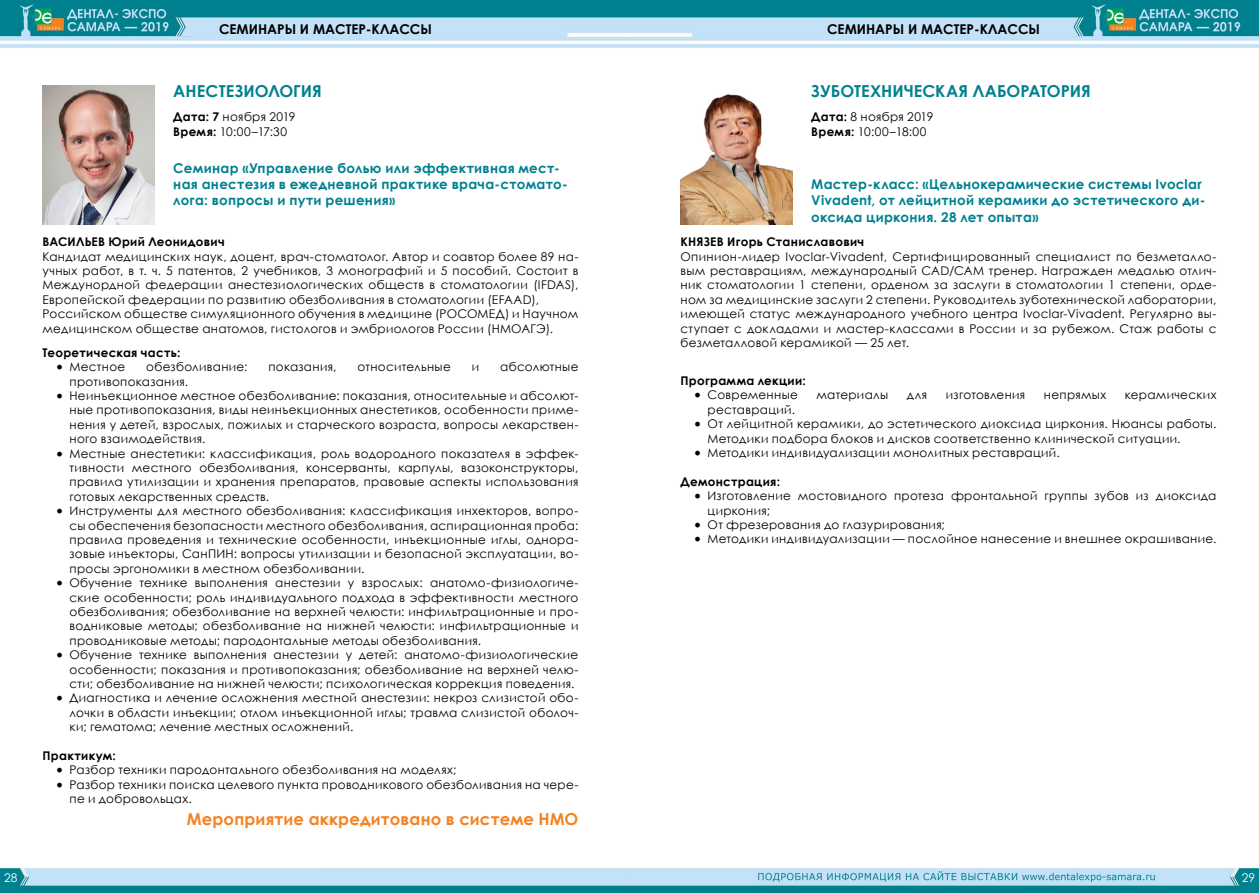
<style>
.page{position:relative;width:1259px;height:893px;background:#fff}
.page>*{position:absolute;margin:0;border:0;box-sizing:border-box;transform-origin:0 0}
.t1{font:700 16.5px "Century Gothic";color:#008190}
.t2{font:700 16.5px "Century Gothic";letter-spacing:.01em;color:#f58220}
.t3{font:700 13.5px/16.2px "Century Gothic";letter-spacing:.02em;color:#008190}
.t4{font:700 13.5px "Century Gothic";color:#000}
.t5{font:12px/14.4px "Century Gothic";letter-spacing:.025em;color:#000;text-align:justify}
.t6{font:700 12px "Century Gothic";letter-spacing:.025em;color:#000}
.t7{font:12px "Century Gothic";color:#fff}
.s1{font-weight:700}
.s2{font-family:"Minion Pro";font-size:18px}
</style>
<div class="page">
<img style="left:0;top:0;width:1259px;height:893px">
<img style="left:43px;top:85px;width:111px;height:140px">
<img style="left:680px;top:92px;width:112px;height:133px">
<p class="t4" style="left:219px;top:19px;width:214px">СЕМИНАРЫ И МАСТЕР-КЛАССЫ</p>
<h1 class="t1" style="left:173px;top:79px;width:150px">АНЕСТЕЗИОЛОГИЯ</h1>
<p class="t5" style="left:173px;top:110px;width:124px"><span class="s1">Дата: 7</span> ноября 2019<br><span class="s1">Время:</span> 10:00–17:30</p>
<p class="t3" style="left:173px;top:159px;width:396px">Семинар «Управление болью или эффективная мест&shy;ная анестезия в ежедневной практике врача-стомато&shy;лога: вопросы и пути решения»</p>
<p class="t6" style="left:43px;top:233px;width:184px">ВАСИЛЬЕВ Юрий Леонидович</p>
<p class="t5" style="left:43px;top:249px;width:537px;text-align:left">Кандидат медицинских наук, доцент, врач-стоматолог. Автор и соавтор более 89 на&shy;учных работ, в т. ч. 5 патентов, 2 учебников, 3 монографий и 5 пособий. Состоит в Междунордной федерации анестезиологических обществ в стоматологии (IFDAS), Европейской федерации по развитию обезболивания в стоматологии (EFAAD), Российском обществе симуляционного обучения в медицине (РОСОМЕД) и Научном медицинском обществе анатомов, гистологов и эмбриологов России (НМОАГЭ).</p>
<p class="t6" style="left:43px;top:343px;width:139px">Теоретическая часть:</p>
<p class="t5" style="left:56px;top:359px;width:71px"><span class="s2">•</span> Местное</p>
<p class="t5" style="left:146px;top:359px;width:103px">обезболивание:</p>
<p class="t5" style="left:268px;top:359px;width:70px">показания,</p>
<p class="t5" style="left:357px;top:359px;width:95px">относительные</p>
<p class="t5" style="left:472px;top:359px;width:9px">и</p>
<p class="t5" style="left:500px;top:359px;width:80px">абсолютные</p>
<p class="t5" style="left:70px;top:374px;width:120px">противопоказания.</p>
<p class="t5" style="left:70px;top:388px;width:510px;text-indent:-14px"><span class="s2">•</span> Неинъекционное местное обезболивание: показания, относительные и абсолют&shy;ные противопоказания, виды неинъекционных анестетиков, особенности приме&shy;нения у детей, взрослых, пожилых и старческого возраста, вопросы лекарствен&shy;ного взаимодействия.</p>
<p class="t5" style="left:70px;top:446px;width:510px;text-indent:-14px"><span class="s2">•</span> Местные анестетики: классификация, роль водородного показателя в эффек&shy;тивности местного обезболивания, консерванты, карпулы, вазоконструкторы, правила утилизации и хранения препаратов, правовые аспекты использования готовых лекарственных средств.</p>
<p class="t5" style="left:70px;top:503px;width:510px;text-indent:-14px"><span class="s2">•</span> Инструменты для местного обезболивания: классификация инхекторов, вопро&shy;сы обеспечения безопасности местного обезболивания, аспирационная проба: правила проведения и технические особенности, инъекционные иглы, однора&shy;зовые инъекторы, СанПИН: вопросы утилизации и безопасной эксплуатации, во&shy;просы эргономики в местном обезболивании.</p>
<p class="t5" style="left:70px;top:575px;width:510px;text-indent:-14px"><span class="s2">•</span> Обучение технике выполнения анестезии у взрослых: анатомо-физиологиче&shy;ские особенности; роль индивидуального подхода в эффективности местного обезболивания; обезболивание на верхней челюсти: инфильтрационные и про&shy;водниковые методы; обезболивание на нижней челюсти: инфильтрационные и проводниковые методы; пародонтальные методы обезболивания.</p>
<p class="t5" style="left:70px;top:647px;width:510px;text-indent:-14px"><span class="s2">•</span> Обучение технике выполнения анестезии у детей: анатомо-физиологические особенности; показания и противопоказания; обезболивание на верхней челю&shy;сти; обезболивание на нижней челюсти; психологическая коррекция поведения.</p>
<p class="t5" style="left:70px;top:691px;width:510px;text-indent:-14px"><span class="s2">•</span> Диагностика и лечение осложнения местной анестезии: некроз слизистой обо&shy;лочки в области инъекции; отлом инъекционной иглы; травма слизистой оболоч&shy;ки; гематома; лечение местных осложнений.</p>
<p class="t6" style="left:43px;top:747px;width:75px">Практикум:</p>
<p class="t5" style="left:56px;top:763px;width:402px"><span class="s2">•</span> Разбор техники пародонтального обезболивания на моделях;</p>
<p class="t5" style="left:70px;top:777px;width:510px;text-indent:-14px"><span class="s2">•</span> Разбор техники поиска целевого пункта проводникового обезболивания на чере&shy;пе и добровольцах.</p>
<h1 class="t2" style="left:187px;top:806px;width:393px">Мероприятие аккредитовано в системе НМО</h1>
<p class="t4" style="left:827px;top:19px;width:214px">СЕМИНАРЫ И МАСТЕР-КЛАССЫ</p>
<h1 class="t1" style="left:811px;top:79px;width:281px">ЗУБОТЕХНИЧЕСКАЯ ЛАБОРАТОРИЯ</h1>
<p class="t5" style="left:811px;top:110px;width:124px"><span class="s1">Дата:</span> 8 ноября 2019<br><span class="s1">Время:</span> 10:00–18:00</p>
<p class="t3" style="left:811px;top:175px;width:395px">Мастер-класс: «Цельнокерамические системы Ivoclar<br>Vivadent, от лейцитной керамики до эстетического ди&shy;оксида циркония. 28 лет опыта»</p>
<p class="t6" style="left:680px;top:233px;width:185px">КНЯЗЕВ Игорь Станиславович</p>
<p class="t5" style="left:680px;top:249px;width:537px">Опинион-лидер Ivoclar-Vivadent, Сертифицированный специалист по безметалло&shy;вым реставрациям, международный CAD/СAM тренер. Награжден медалью отлич&shy;ник стоматологии 1 степени, орденом за заслуги в стоматологии 1 степени, орде&shy;ном за медицинские заслуги 2 степени. Руководитель зуботехнической лаборатории, имеющей статус международного учебного центра Ivoclar-Vivadent. Регулярно вы&shy;ступает с докладами и мастер-классами в России и за рубежом. Стаж работы с безметалловой керамикой — 25 лет.</p>
<p class="t6" style="left:680px;top:371px;width:127px">Программа лекции:</p>
<p class="t5" style="left:694px;top:388px;width:105px"><span class="s2">•</span> Современные</p>
<p class="t5" style="left:816px;top:388px;width:73px">материалы</p>
<p class="t5" style="left:906px;top:388px;width:22px">для</p>
<p class="t5" style="left:946px;top:388px;width:81px">изготовления</p>
<p class="t5" style="left:1044px;top:388px;width:64px">непрямых</p>
<p class="t5" style="left:1125px;top:388px;width:93px">керамических</p>
<p class="t5" style="left:707px;top:402px;width:89px">реставраций.</p>
<p class="t5" style="left:707px;top:416px;width:510px;text-indent:-14px"><span class="s2">•</span> От лейцитной керамики, до эстетического диоксида циркония. Нюансы работы.<br>Методики подбора блоков и дисков соответственно клинической ситуации.</p>
<p class="t5" style="left:694px;top:445px;width:367px"><span class="s2">•</span> Методики индивидуализации монолитных реставраций.</p>
<p class="t6" style="left:680px;top:472px;width:101px">Демонстрация:</p>
<p class="t5" style="left:707px;top:488px;width:510px;text-indent:-14px"><span class="s2">•</span> Изготовление мостовидного протеза фронтальной группы зубов из диоксида циркония;</p>
<p class="t5" style="left:694px;top:517px;width:252px"><span class="s2">•</span> От фрезерования до глазурирования;</p>
<p class="t5" style="left:694px;top:532px;width:524px"><span class="s2">•</span> Методики индивидуализации — послойное нанесение и внешнее окрашивание.</p>
<p class="t7" style="left:4px;top:869px;width:15px">28</p>
<p class="t7" style="left:1241px;top:869px;width:15px">29</p>
</div>
